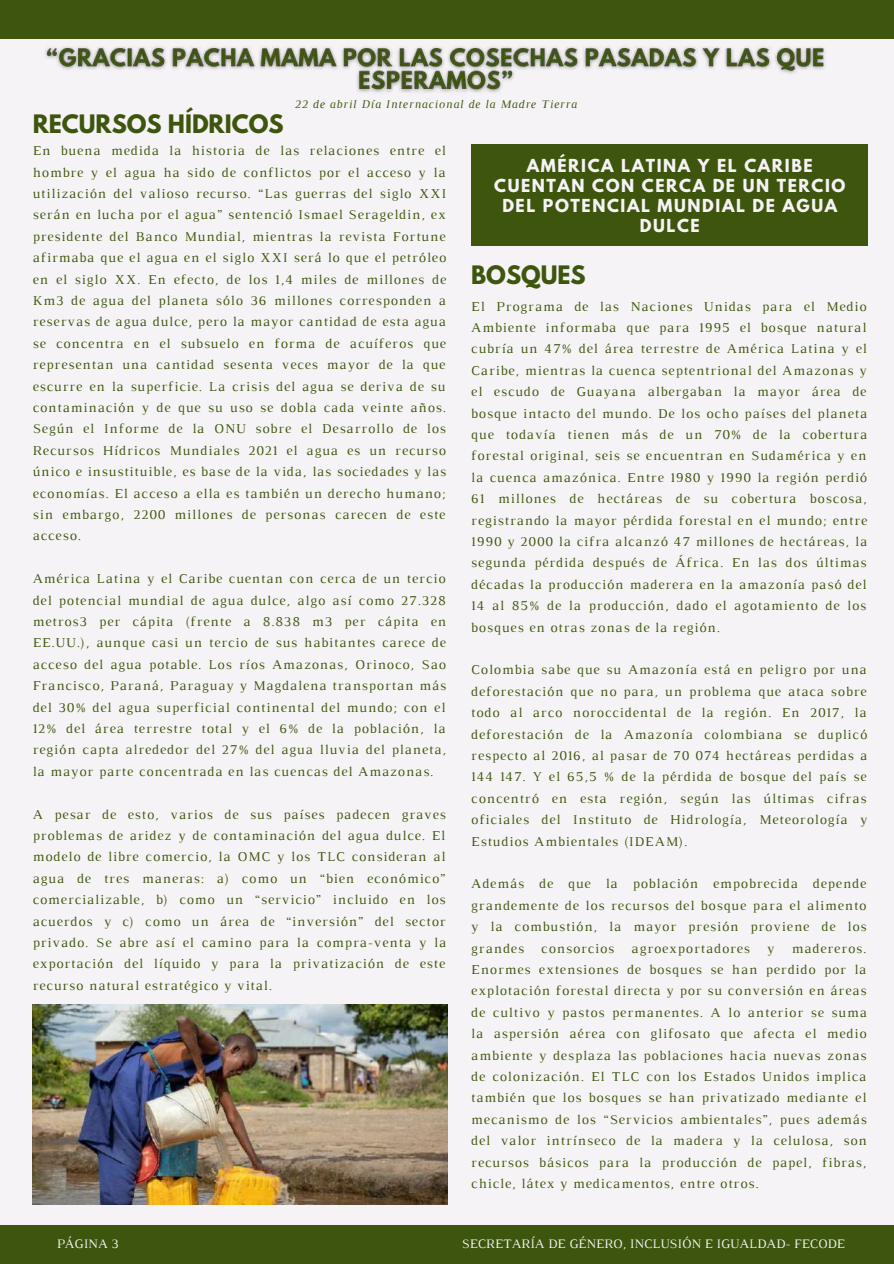
<style>
.page{position:relative;width:894px;height:1264px;background:#fff}
.page>*{position:absolute;margin:0;border:0;box-sizing:border-box;transform-origin:0 0}
.t1{font:700 22.5px "League Spartan";color:#3d550c}
.t2{font:700 15.9px/20.1px "League Spartan";letter-spacing:.1em;color:#f5f3f5;text-align:center}
.t3{font:13.8px/21.5px "Luthier";letter-spacing:.07em;color:#3d550c;text-align:justify}
.t4{font:13.2px "Luthier";color:#f5f3f5}
.t5{font:italic 11.85px "Luthier";letter-spacing:.07em;color:#3d550c}
</style>
<div class="page">
<div style="left:0;top:0;width:893px;height:1263px;background:#f5f3f5"></div>
<div style="left:0;top:1224px;width:893px;height:39px;background:#3d550c"></div>
<div style="left:0;top:0;width:893px;height:39px;background:#3d550c"></div>
<img style="left:33px;top:1004px;width:414px;height:200px">
<div style="left:471px;top:144px;width:396px;height:101px;background:#3d550c"></div>
<img style="left:45px;top:46px;width:780px;height:47px">
<h1 class="t1" style="left:33px;top:113px;width:252px">RECURSOS HÍDRICOS</h1>
<p class="t5" style="left:294px;top:100px;width:283px">22 de abril Día Internacional de la Madre Tierra</p>
<p class="t3" style="left:33px;top:141px;width:415px">En buena medida la historia de las relaciones entre el hombre y el agua ha sido de conflictos por el acceso y la utilización del valioso recurso. “Las guerras del siglo XXI serán en lucha por el agua” sentenció Ismael Serageldin, ex presidente del Banco Mundial, mientras la revista Fortune afirmaba que el agua en el siglo XXI será lo que el petróleo en el siglo XX. En efecto, de los 1,4 miles de millones de Km3 de agua del planeta sólo 36 millones corresponden a reservas de agua dulce, pero la mayor cantidad de esta agua se concentra en el subsuelo en forma de acuíferos que representan una cantidad sesenta veces mayor de la que escurre en la superficie. La crisis del agua se deriva de su contaminación y de que su uso se dobla cada veinte años.<br>Según el Informe de la ONU sobre el Desarrollo de los Recursos Hídricos Mundiales 2021 el agua es un recurso único e insustituible, es base de la vida, las sociedades y las economías. El acceso a ella es también un derecho humano; sin embargo, 2200 millones de personas carecen de este acceso.</p>
<p class="t3" style="left:33px;top:569px;width:415px">América Latina y el Caribe cuentan con cerca de un tercio del potencial mundial de agua dulce, algo así como 27.328 metros3 per cápita (frente a 8.838 m3 per cápita en EE.UU.), aunque casi un tercio de sus habitantes carece de acceso del agua potable. Los ríos Amazonas, Orinoco, Sao Francisco, Paraná, Paraguay y Magdalena transportan más del 30% del agua superficial continental del mundo; con el 12% del área terrestre total y el 6% de la población, la región capta alrededor del 27% del agua lluvia del planeta, la mayor parte concentrada en las cuencas del Amazonas.</p>
<p class="t3" style="left:33px;top:804px;width:415px">A pesar de esto, varios de sus países padecen graves problemas de aridez y de contaminación del agua dulce. El modelo de libre comercio, la OMC y los TLC consideran al agua de tres maneras: a) como un “bien económico” comercializable, b) como un “servicio” incluido en los acuerdos y c) como un área de “inversión” del sector privado. Se abre así el camino para la compra-venta y la exportación del líquido y para la privatización de este recurso natural estratégico y vital.</p>
<p class="t2" style="left:494px;top:158px;width:352px">AMÉRICA LATINA Y EL CARIBE<br>CUENTAN CON CERCA DE UN TERCIO<br>DEL POTENCIAL MUNDIAL DE AGUA<br>DULCE</p>
<h1 class="t1" style="left:471px;top:263px;width:116px">BOSQUES</h1>
<p class="t3" style="left:471px;top:296px;width:397px">El Programa de las Naciones Unidas para el Medio Ambiente informaba que para 1995 el bosque natural cubría un 47% del área terrestre de América Latina y el Caribe, mientras la cuenca septentrional del Amazonas y el escudo de Guayana albergaban la mayor área de bosque intacto del mundo. De los ocho países del planeta que todavía tienen más de un 70% de la cobertura forestal original, seis se encuentran en Sudamérica y en la cuenca amazónica. Entre 1980 y 1990 la región perdió 61 millones de hectáreas de su cobertura boscosa, registrando la mayor pérdida forestal en el mundo; entre 1990 y 2000 la cifra alcanzó 47 millones de hectáreas, la segunda pérdida después de África. En las dos últimas décadas la producción maderera en la amazonía pasó del 14 al 85% de la producción, dado el agotamiento de los bosques en otras zonas de la región.</p>
<p class="t3" style="left:471px;top:660px;width:397px">Colombia sabe que su Amazonía está en peligro por una deforestación que no para, un problema que ataca sobre todo al arco noroccidental de la región. En 2017, la deforestación de la Amazonía colombiana se duplicó respecto al 2016, al pasar de 70 074 hectáreas perdidas a 144 147. Y el 65,5 % de la pérdida de bosque del país se concentró en esta región, según las últimas cifras oficiales del Instituto de Hidrología, Meteorología y Estudios Ambientales (IDEAM).</p>
<p class="t3" style="left:471px;top:874px;width:397px">Además de que la población empobrecida depende grandemente de los recursos del bosque para el alimento y la combustión, la mayor presión proviene de los grandes</p>
<p class="t3" style="left:471px;top:938px;width:397px;text-indent:320px">madereros.<br>Enormes extensiones de bosques se han perdido por la explotación forestal directa y por su conversión en áreas de cultivo y pastos permanentes. A lo anterior se suma la aspersión aérea con glifosato que afecta el medio ambiente y desplaza las poblaciones hacia nuevas zonas de colonización. El TLC con los Estados Unidos implica también que los bosques se han privatizado mediante el mecanismo de los “Servicios ambientales”, pues además del valor intrínseco de la madera y la celulosa, son recursos básicos para la producción de papel, fibras, chicle, látex y medicamentos, entre otros.</p>
<p class="t3" style="left:541px;top:938px;width:74px">consorcios</p>
<p class="t3" style="left:631px;top:938px;width:120px">agroexportadores</p>
<p class="t3" style="left:767px;top:938px;width:9px">y</p>
<p class="t4" style="left:57px;top:1239px;width:63px">PÁGINA 3</p>
<p class="t4" style="left:461px;top:1238px;width:384px">SECRETARÍA DE GÉNERO, INCLUSIÓN E IGUALDAD- FECODE</p>
</div>
